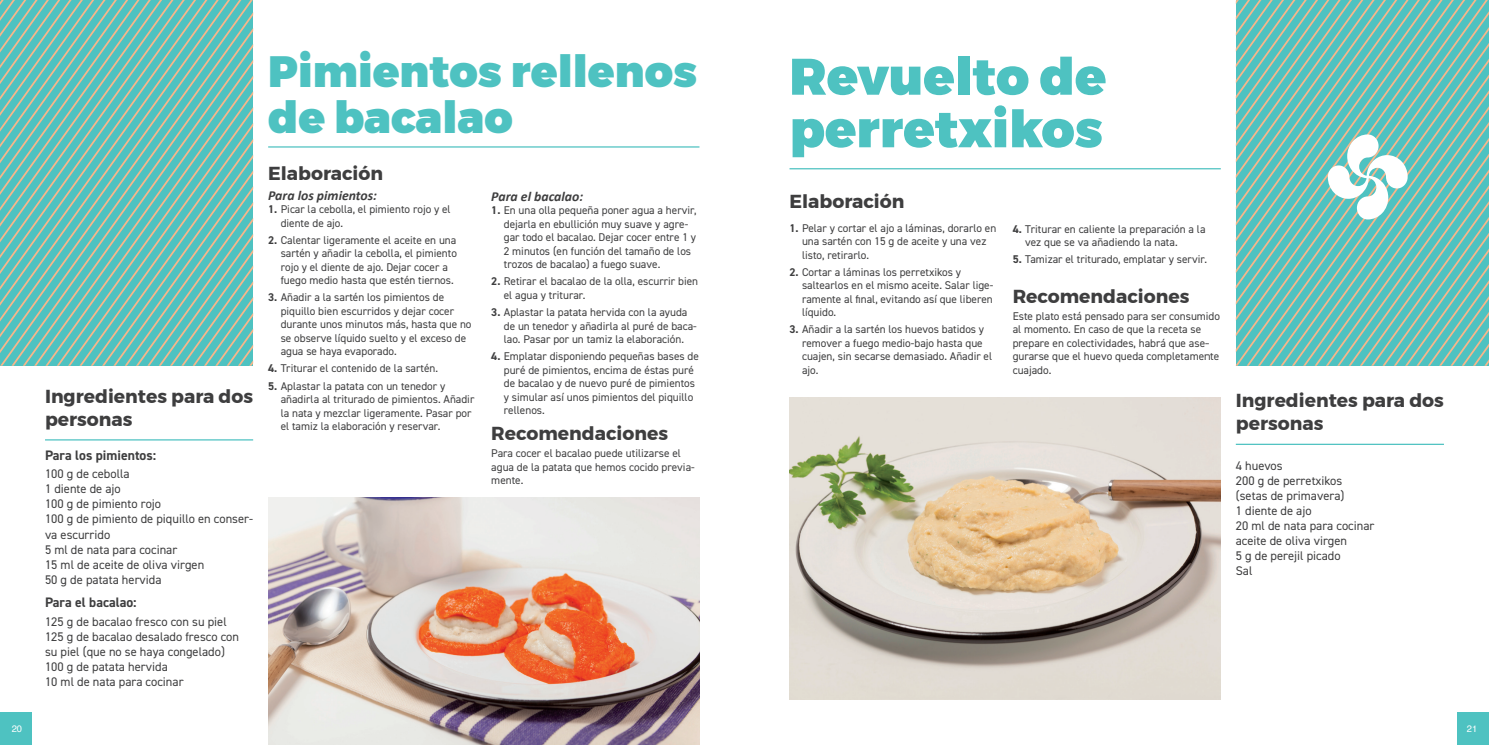
<style>
.page{position:relative;width:1489px;height:745px;background:#fff}
.page>*{position:absolute;margin:0;border:0;box-sizing:border-box;transform-origin:0 0}
.t1{font:900 51.25px/52.5px "Montserrat";color:#4ec2c1}
.t2{font:900 43.75px/45px "Montserrat";color:#4ec2c1}
.t3{font:700 18.75px/22.5px "Montserrat";color:#3e3e3f}
.t4{font:italic 700 13.75px "Calibri";color:#3e3e3f}
.t5{font:700 13.75px "DIN2014";color:#3e3e3f}
.t6{font:12.5px/15px "DIN2014";color:#3e3e3f}
.t7{font:11.25px/13.5px "DIN2014";color:#3e3e3f}
.t8{font:9.38px "Helvetica";color:#fff}
.s1{font-weight:700}
</style>
<div class="page">
<div style="left:0;top:712px;width:31px;height:32px;background:#4ec2c1"></div>
<div style="left:1457px;top:712px;width:31px;height:32px;background:#4ec2c1"></div>
<svg style="left:0;top:0;width:253px;height:365px;background:#6fbfb6"></svg>
<img style="left:268px;top:497px;width:431px;height:247px">
<hr style="left:268px;top:146px;width:431px;height:1px;background:#4ec2c1">
<hr style="left:45px;top:439px;width:208px;height:1px;background:#4ec2c1">
<img style="left:789px;top:397px;width:431px;height:302px">
<hr style="left:1235px;top:443px;width:208px;height:1px;background:#4ec2c1">
<hr style="left:789px;top:168px;width:431px;height:1px;background:#4ec2c1">
<svg style="left:1235px;top:0;width:253px;height:365px;background:#81c7be"></svg>
<p class="t3" style="left:45px;top:385px;width:210px">Ingredientes para dos personas</p>
<p class="t5" style="left:45px;top:445px;width:113px">Para los pimientos:</p>
<p class="t6" style="left:45px;top:466px;width:86px">100 g de cebolla</p>
<p class="t6" style="left:45px;top:481px;width:77px">1 diente de ajo</p>
<p class="t6" style="left:45px;top:496px;width:117px">100 g de pimiento rojo</p>
<p class="t6" style="left:45px;top:511px;width:210px">100 g de pimiento de piquillo en conser&shy;va escurrido</p>
<p class="t6" style="left:45px;top:541px;width:134px">5 ml de nata para cocinar</p>
<p class="t6" style="left:45px;top:556px;width:161px">15 ml de aceite de oliva virgen</p>
<p class="t6" style="left:45px;top:571px;width:118px">50 g de patata hervida</p>
<p class="t5" style="left:45px;top:593px;width:93px">Para el bacalao:</p>
<p class="t6" style="left:45px;top:613px;width:183px">125 g de bacalao fresco con su piel</p>
<p class="t6" style="left:45px;top:628px;width:195px">125 g de bacalao desalado fresco con su piel (que no se haya congelado)</p>
<p class="t6" style="left:45px;top:658px;width:124px">100 g de patata hervida</p>
<p class="t6" style="left:45px;top:673px;width:140px">10 ml de nata para cocinar</p>
<p class="t2" style="left:268px;top:50px;width:430px">Pimientos rellenos de bacalao</p>
<p class="t3" style="left:268px;top:162px;width:116px">Elaboración</p>
<p class="t4" style="left:268px;top:185px;width:110px">Para los pimientos:</p>
<p class="t7" style="left:281px;top:202px;width:171px;text-indent:-12px"><span class="s1">1.</span> Picar la cebolla, el pimiento rojo y el diente de ajo.</p>
<p class="t7" style="left:281px;top:233px;width:178px;text-indent:-12px"><span class="s1">2.</span> Calentar ligeramente el aceite en una sartén y añadir la cebolla, el pimiento rojo y el diente de ajo. Dejar cocer a fuego medio hasta que estén tiernos.</p>
<p class="t7" style="left:281px;top:290px;width:192px;text-indent:-12px"><span class="s1">3.</span> Añadir a la sartén los pimientos de piquillo bien escurridos y dejar cocer durante unos minutos más, hasta que no se observe líquido suelto y el exceso de agua se haya evaporado.</p>
<p class="t7" style="left:268px;top:361px;width:171px"><span class="s1">4.</span> Triturar el contenido de la sartén.</p>
<p class="t7" style="left:281px;top:378px;width:195px;text-indent:-12px"><span class="s1">5.</span> Aplastar la patata con un tenedor y añadirla al triturado de pimientos. Añadir la nata y mezclar ligeramente. Pasar por el tamiz la elaboración y reservar.</p>
<p class="t4" style="left:491px;top:186px;width:93px">Para el bacalao:</p>
<p class="t7" style="left:504px;top:203px;width:194px;text-indent:-12px"><span class="s1">1.</span> En una olla pequeña poner agua a hervir, dejarla en ebullición muy suave y agre&shy;gar todo el bacalao. Dejar cocer entre 1 y 2 minutos (en función del tamaño de los trozos de bacalao) a fuego suave.</p>
<p class="t7" style="left:504px;top:274px;width:196px;text-indent:-12px"><span class="s1">2.</span> Retirar el bacalao de la olla, escurrir bien el agua y triturar.</p>
<p class="t7" style="left:504px;top:305px;width:194px;text-indent:-12px"><span class="s1">3.</span> Aplastar la patata hervida con la ayuda de un tenedor y añadirla al puré de baca&shy;lao. Pasar por un tamiz la elaboración.</p>
<p class="t7" style="left:504px;top:349px;width:197px;text-indent:-12px"><span class="s1">4.</span> Emplatar disponiendo pequeñas bases de puré de pimientos, encima de éstas puré de bacalao y de nuevo puré de pimientos y simular así unos pimientos del piquillo rellenos.</p>
<p class="t3" style="left:491px;top:422px;width:178px">Recomendaciones</p>
<p class="t7" style="left:491px;top:446px;width:205px">Para cocer el bacalao puede utilizarse el agua de la patata que hemos cocido previa&shy;mente.</p>
<p class="t1" style="left:789px;top:51px;width:318px">Revuelto de perretxikos</p>
<p class="t3" style="left:789px;top:189px;width:116px">Elaboración</p>
<p class="t7" style="left:802px;top:221px;width:196px;text-indent:-12px"><span class="s1">1.</span> Pelar y cortar el ajo a láminas, dorarlo en una sartén con 15 g de aceite y una vez listo, retirarlo.</p>
<p class="t7" style="left:802px;top:265px;width:193px;text-indent:-12px"><span class="s1">2.</span> Cortar a láminas los perretxikos y saltearlos en el mismo aceite. Salar lige&shy;ramente al final, evitando así que liberen líquido.</p>
<p class="t7" style="left:802px;top:322px;width:192px;text-indent:-12px"><span class="s1">3.</span> Añadir a la sartén los huevos batidos y remover a fuego medio-bajo hasta que cuajen, sin secarse demasiado. Añadir el ajo.</p>
<p class="t7" style="left:1025px;top:222px;width:182px;text-indent:-12px"><span class="s1">4.</span> Triturar en caliente la preparación a la vez que se va añadiendo la nata.</p>
<p class="t7" style="left:1012px;top:252px;width:196px"><span class="s1">5.</span> Tamizar el triturado, emplatar y servir.</p>
<p class="t3" style="left:1012px;top:285px;width:178px">Recomendaciones</p>
<p class="t7" style="left:1012px;top:309px;width:209px">Este plato está pensado para ser consumido al momento. En caso de que la receta se prepare en colectividades, habrá que ase&shy;gurarse que el huevo queda completamente cuajado.</p>
<p class="t3" style="left:1235px;top:389px;width:210px">Ingredientes para dos personas</p>
<p class="t6" style="left:1235px;top:457px;width:48px">4 huevos</p>
<p class="t6" style="left:1235px;top:472px;width:108px">200 g de perretxikos</p>
<p class="t6" style="left:1235px;top:487px;width:110px">(setas de primavera)</p>
<p class="t6" style="left:1235px;top:502px;width:77px">1 diente de ajo</p>
<p class="t6" style="left:1235px;top:517px;width:140px">20 ml de nata para cocinar</p>
<p class="t6" style="left:1235px;top:532px;width:113px">aceite de oliva virgen</p>
<p class="t6" style="left:1235px;top:547px;width:106px">5 g de perejil picado</p>
<p class="t6" style="left:1235px;top:562px;width:18px">Sal</p>
<p class="t8" style="left:12px;top:721px;width:12px">20</p>
<p class="t8" style="left:1466px;top:721px;width:12px">21</p>
</div>
